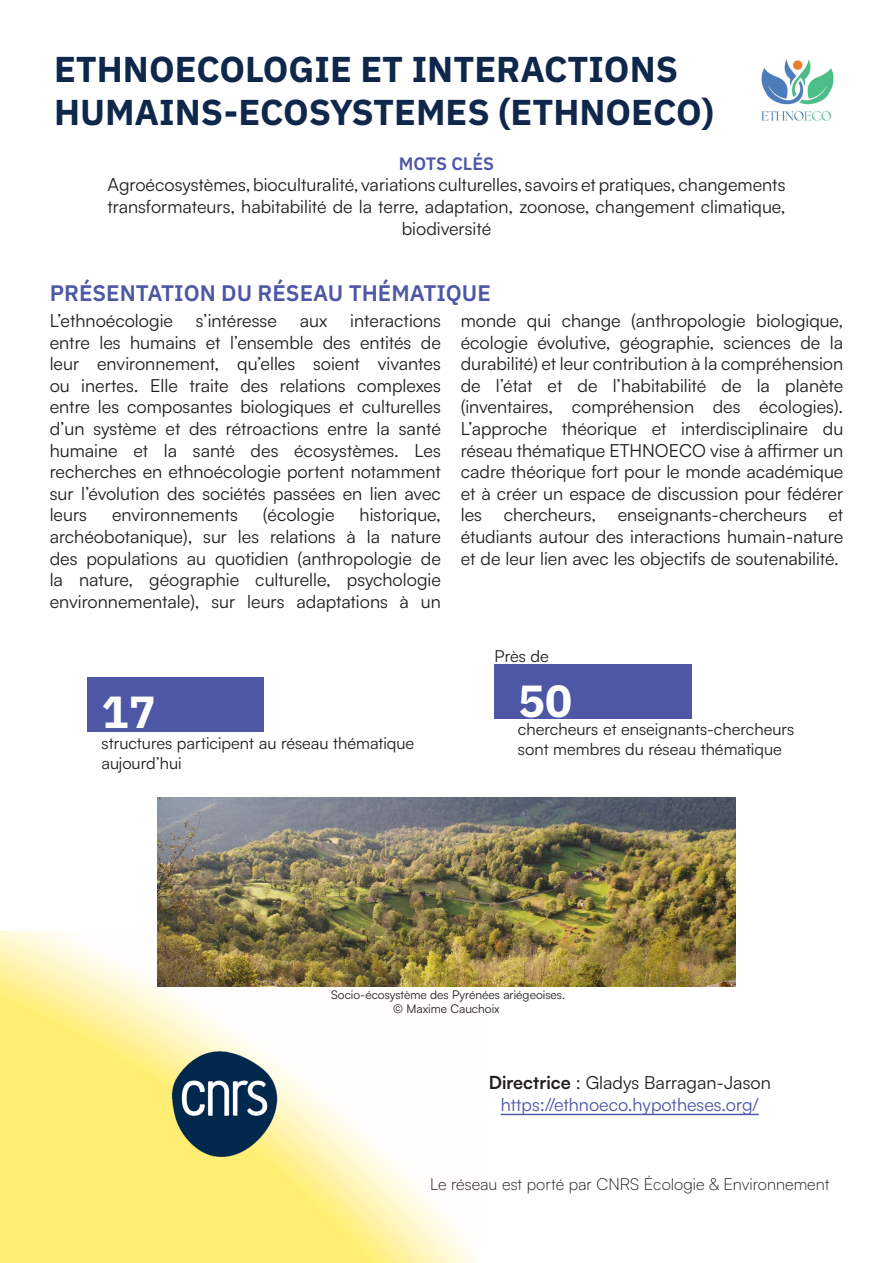
<style>
.page{position:relative;width:893px;height:1263px;background:#fff}
.page>*{position:absolute;margin:0;border:0;box-sizing:border-box;transform-origin:0 0}
.t1{font:700 45px "IBM Plex Sans";color:#fff}
.t2{font:700 36px/43.2px "IBM Plex Sans";color:#0e274a}
.t3{font:600 22.5px "IBM Plex Sans";color:#4d57a5}
.t4{font:18px/21.6px "Satoshi";color:#231f20;text-align:justify}
.t5{font:18px "Satoshi";color:#4d57a5}
.t6{font:600 18px "IBM Plex Sans";color:#4d57a5}
.t7{font:16.5px/19.8px "Satoshi";color:#231f20}
.t8{font:300 16.5px "Satoshi";color:#231f20}
.t9{font:12px "Satoshi";color:#231f20}
.s1{font-weight:700}
</style>
<div class="page">
<svg style="left:0;top:931px;width:476px;height:332px"></svg>
<img style="left:171px;top:1051px;width:108px;height:106px">
<div style="left:495px;top:664px;width:197px;height:54px;background:#4d57a5"></div>
<div style="left:87px;top:677px;width:177px;height:55px;background:#4d57a5"></div>
<img style="left:158px;top:798px;width:577px;height:188px">
<hr style="left:501px;top:1114px;width:258px;height:1px;background:#4d57a5">
<img style="left:761px;top:59px;width:73px;height:62px">
<p class="t2" style="left:54px;top:45px;width:661px">ETHNOECOLOGIE ET INTERACTIONS<br>HUMAINS-ECOSYSTEMES (ETHNOECO)</p>
<p class="t6" style="left:399px;top:149px;width:97px">MOTS CLÉS</p>
<p class="t4" style="left:107px;top:173px;width:679px;text-align:center">Agroécosystèmes, bioculturalité, variations culturelles, savoirs et pratiques, changements transformateurs, habitabilité de la terre, adaptation, zoonose, changement climatique, biodiversité</p>
<p class="t3" style="left:50px;top:275px;width:443px">PRÉSENTATION DU RÉSEAU THÉMATIQUE</p>
<p class="t4" style="left:50px;top:309px;width:125px">L’ethnoécologie</p>
<p class="t4" style="left:196px;top:309px;width:82px">s’intéresse</p>
<p class="t4" style="left:300px;top:309px;width:29px">aux</p>
<p class="t4" style="left:461px;top:309px;width:384px">monde qui change (anthropologie biologique, écologie évolutive, géographie, sciences de la durabilité) et leur contribution à la compréhension de l’état et de l’habitabilité de la planète (inventaires, compréhension des écologies).<br>L’approche théorique et interdisciplinaire du réseau thématique ETHNOECO vise à affirmer un cadre théorique fort pour le monde académique et à créer un espace de discussion pour fédérer les chercheurs, enseignants-chercheurs et étudiants autour des interactions humain-nature et de leur lien avec les objectifs de soutenabilité.</p>
<p class="t4" style="left:50px;top:309px;width:393px;text-indent:301px">interactions entre les humains et l’ensemble des entités de leur environnement, qu’elles soient vivantes ou inertes. Elle traite des relations complexes entre les composantes biologiques et culturelles d’un système et des rétroactions entre la santé humaine et la santé des écosystèmes. Les recherches en ethnoécologie portent notamment sur l’évolution des sociétés passées en lien avec leurs</p>
<p class="t4" style="left:112px;top:503px;width:127px">environnements</p>
<p class="t4" style="left:263px;top:503px;width:73px">(écologie</p>
<p class="t4" style="left:50px;top:503px;width:393px;text-indent:310px">historique, archéobotanique), sur les relations à la nature des populations au quotidien (anthropologie de la nature, géographie culturelle, psychologie environnementale), sur leurs adaptations à un</p>
<p class="t7" style="left:495px;top:646px;width:56px">Près de</p>
<p class="t1" style="left:102px;top:676px;width:55px">17</p>
<p class="t1" style="left:518px;top:665px;width:55px">50</p>
<p class="t7" style="left:518px;top:719px;width:278px">chercheurs et enseignants-chercheurs sont membres du réseau thématique</p>
<p class="t7" style="left:102px;top:732px;width:314px">structures participent au réseau thématique aujourd’hui</p>
<p class="t9" style="left:331px;top:986px;width:236px">Socio-écosystème des Pyrénées ariégeoises.</p>
<p class="t9" style="left:393px;top:1001px;width:108px">© Maxime Cauchoix</p>
<p class="t4" style="left:489px;top:1071px;width:284px"><span class="s1">Directrice</span> : Gladys Barragan-Jason</p>
<p class="t5" style="left:501px;top:1092px;width:260px">https://ethnoeco.hypotheses.org/</p>
<p class="t8" style="left:430px;top:1174px;width:401px">Le réseau est porté par CNRS Écologie &amp; Environnement</p>
</div>
